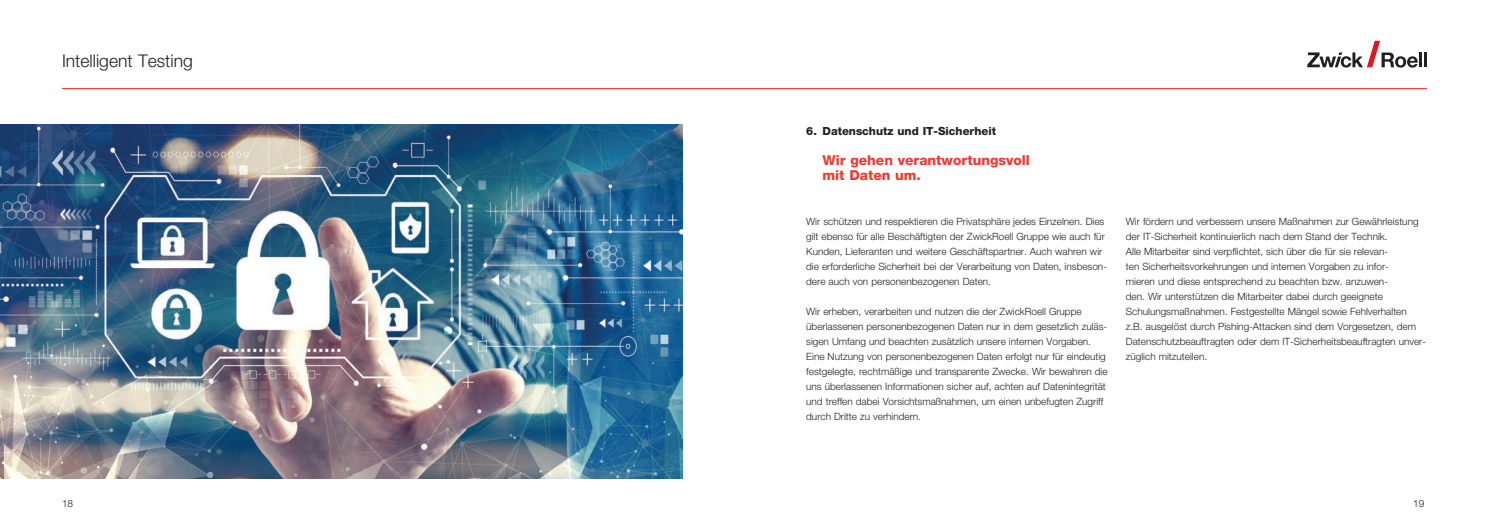
<style>
.page{position:relative;width:1489px;height:525px;background:#fff}
.page>*{position:absolute;margin:0;border:0;box-sizing:border-box;transform-origin:0 0}
.t1{font:300 17.5px "Helvetica Neue LT Std";color:#231f20}
.t2{font:800 13.75px/15px "Helvetica Neue LT Std";color:#ee3b32}
.t3{font:800 11.25px "Helvetica Neue LT Std";color:#231f20}
.t4{font:300 10px/15px "Helvetica Neue LT Std";color:#231f20}
</style>
<div class="page">
<hr style="left:62px;top:88px;width:1364px;height:1px;background:#ee1d23">
<svg style="left:1307px;top:41px;width:110px;height:27px"></svg>
<hr style="left:1418px;top:52px;width:3px;height:15px;background:#231f20">
<hr style="left:1423px;top:52px;width:3px;height:15px;background:#231f20">
<img style="left:0;top:124px;width:682px;height:354px">
<h1 class="t1" style="left:62px;top:50px;width:132px">Intelligent Testing</h1>
<p class="t3" style="left:806px;top:124px;width:191px">6. Datenschutz und IT-Sicherheit</p>
<h2 class="t2" style="left:822px;top:153px;width:209px">Wir gehen verantwortungsvoll mit Daten um.</h2>
<p class="t4" style="left:806px;top:214px;width:302px">Wir schützen und respektieren die Privatsphäre jedes Einzelnen. Dies gilt ebenso für alle Beschäftigten der ZwickRoell Gruppe wie auch für Kunden, Lieferanten und weitere Geschäftspartner. Auch wahren wir die erforderliche Sicherheit bei der Verarbeitung von Daten, insbeson&shy;dere auch von personenbezogenen Daten.</p>
<p class="t4" style="left:806px;top:304px;width:303px">Wir erheben, verarbeiten und nutzen die der ZwickRoell Gruppe überlassenen personenbezogenen Daten nur in dem gesetzlich zuläs&shy;sigen Umfang und beachten zusätzlich unsere internen Vorgaben.<br>Eine Nutzung von personenbezogenen Daten erfolgt nur für eindeutig festgelegte, rechtmäßige und transparente Zwecke. Wir bewahren die uns überlassenen Informationen sicher auf, achten auf Datenintegrität und treffen dabei Vorsichtsmaßnahmen, um einen unbefugten Zugriff durch Dritte zu verhindern.</p>
<p class="t4" style="left:1125px;top:214px;width:302px">Wir fördern und verbessern unsere Maßnahmen zur Gewährleistung der IT-Sicherheit kontinuierlich nach dem Stand der Technik.<br>Alle Mitarbeiter sind verpflichtet, sich über die für sie relevan-<br>ten Sicherheitsvorkehrungen und internen Vorgaben zu infor-<br>mieren und diese entsprechend zu beachten bzw. anzuwen-<br>den. Wir unterstützen die Mitarbeiter dabei durch geeignete Schulungsmaßnahmen. Festgestellte Mängel sowie Fehlverhalten z.B. ausgelöst durch Pishing-Attacken sind dem Vorgesetzen, dem Datenschutzbeauftragten oder dem IT-Sicherheitsbeauftragten unver&shy;züglich mitzuteilen.</p>
<p class="t4" style="left:62px;top:495px;width:13px">18</p>
<p class="t4" style="left:1412px;top:495px;width:13px">19</p>
</div>
